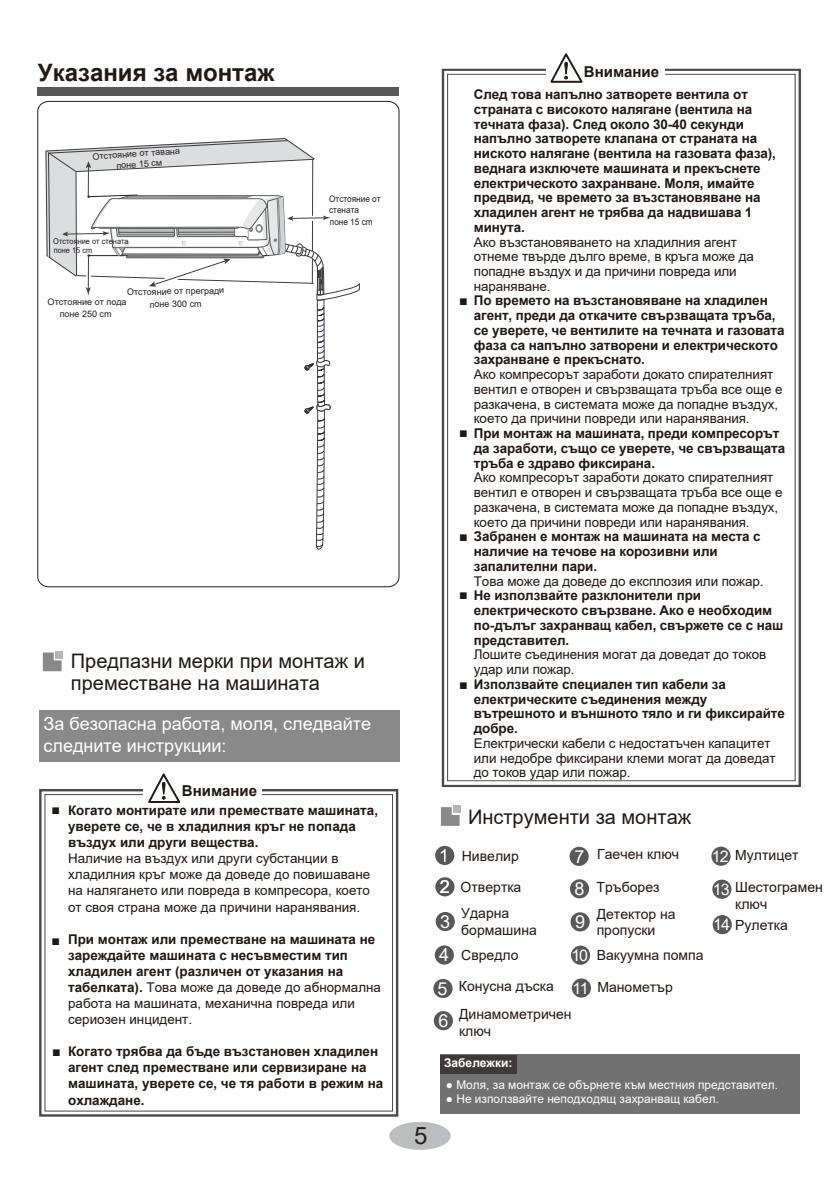
<style>
.page{position:relative;width:840px;height:1191px;background:#fff}
.page>*{position:absolute;margin:0;border:0;box-sizing:border-box;transform-origin:0 0}
.t1{font:700 24px "Arial";color:#221815}
.t2{font:24px "Arial";color:#231f20}
.t3{font:20px/21.4px "Arial";color:#221815}
.t4{font:18px/21.6px "Arial";color:#fff}
.t5{font:16px/32.8px "Arial";letter-spacing:-.06em;color:#fff}
.t6{font:700 15px "Arial";color:#221815}
.t7{font:14.2px "Arial";color:#221815}
.t8{font:14px/16.8px "Arial";color:#221815}
.t9{font:700 13.4px/14.8px "Arial";letter-spacing:-.005em;color:#221815}
.t10{font:13.4px/14.8px "Arial";letter-spacing:-.005em;color:#221815}
.t11{font:12px "Arial";color:#fff}
.t12{font:700 12px "Arial";color:#fff}
.t13{font:9px/10.6px "Arial";color:#231f20;text-align:center}
.t14{font:9px/11.2px "Arial";color:#231f20;scale:.91 1}
.t15{font:8px/8.8px "Arial";color:#231f20;scale:.93 1}
.s1{font-weight:400}
.s2{font-weight:400;font-size:14.2px}
</style>
<div class="page">
<svg style="left:37px;top:100px;width:363px;height:488px"></svg>
<svg style="left:383px;top:287px;width:6px;height:3px"></svg>
<div style="left:389px;top:1121px;width:61px;height:28px;background:#bcbdc0;border-radius:50%"></div>
<svg style="left:44px;top:137px;width:316px;height:426px"></svg>
<div style="left:435px;top:846px;width:19px;height:19px;background:#595757;border-radius:50%"></div>
<div style="left:435px;top:877px;width:19px;height:19px;background:#595757;border-radius:50%"></div>
<svg style="left:440px;top:849px;width:5px;height:13px"></svg>
<div style="left:39px;top:789px;width:359px;height:327px;border:2px solid #4c4948"></div>
<div style="left:44px;top:794px;width:349px;height:317px;border:1px solid #4c4948"></div>
<div style="left:144px;top:778px;width:118px;height:25px;background:#fff"></div>
<div style="left:441px;top:69px;width:359px;height:718px;border:2px solid #4c4948"></div>
<div style="left:546px;top:58px;width:118px;height:25px;background:#fff"></div>
<div style="left:39px;top:710px;width:360px;height:52px;background:#898989"></div>
<div style="left:439px;top:1054px;width:360px;height:60px;background:#727171"></div>
<div style="left:435px;top:912px;width:19px;height:19px;background:#595757;border-radius:50%"></div>
<div style="left:434px;top:945px;width:19px;height:19px;background:#595757;border-radius:50%"></div>
<div style="left:433px;top:979px;width:19px;height:19px;background:#595757;border-radius:50%"></div>
<div style="left:433px;top:1011px;width:19px;height:19px;background:#595757;border-radius:50%"></div>
<div style="left:569px;top:846px;width:19px;height:20px;background:#595757;border-radius:50%"></div>
<div style="left:569px;top:879px;width:19px;height:19px;background:#595757;border-radius:50%"></div>
<div style="left:570px;top:912px;width:19px;height:19px;background:#595757;border-radius:50%"></div>
<div style="left:570px;top:945px;width:19px;height:19px;background:#595757;border-radius:50%"></div>
<div style="left:571px;top:978px;width:19px;height:19px;background:#595757;border-radius:50%"></div>
<div style="left:711px;top:846px;width:19px;height:19px;background:#595757;border-radius:50%"></div>
<div style="left:712px;top:879px;width:19px;height:19px;background:#595757;border-radius:50%"></div>
<div style="left:712px;top:915px;width:19px;height:19px;background:#595757;border-radius:50%"></div>
<div style="left:440px;top:1054px;width:76px;height:19px;background:#3e3a39"></div>
<div style="left:38px;top:87px;width:361px;height:8px;background:#595757"></div>
<svg style="left:43px;top:652px;width:19px;height:19px"></svg>
<div style="left:55px;top:650px;width:8px;height:8px;background:#b5b6b6"></div>
<svg style="left:440px;top:807px;width:19px;height:19px"></svg>
<div style="left:453px;top:805px;width:8px;height:8px;background:#b5b6b6"></div>
<svg style="left:550px;top:53px;width:33px;height:30px"></svg>
<svg style="left:148px;top:773px;width:33px;height:30px"></svg>
<h1 class="t1" style="left:38px;top:56px;width:238px">Указания за монтаж</h1>
<p class="t13" style="left:92px;top:151px;width:89px;rotate:-4deg">Отстояние от тавана поне 15 см</p>
<p class="t15" style="left:53px;top:236px;width:82px">Отстояние от стената поне 15 cm</p>
<p class="t13" style="left:127px;top:285px;width:99px;line-height:12.8px;rotate:-1deg">Отстояние от прегради поне 300 cm</p>
<p class="t13" style="left:48px;top:296px;width:80px">Отстояние от пода</p>
<p class="t13" style="left:60px;top:308px;width:53px;rotate:1deg">поне 250 cm</p>
<p class="t14" style="left:329px;top:194px;width:58px">Отстояние от стената<br>поне 15 cm</p>
<h2 class="t3" style="left:71px;top:650px;width:295px">Предпазни мерки при монтаж и преместване на машината</h2>
<h3 class="t4" style="left:44px;top:713px;width:329px">За безопасна работа, моля, следвайте следните инструкции:</h3>
<p class="t7" style="left:51px;top:798px;width:10px">■</p>
<p class="t7" style="left:51px;top:929px;width:10px">■</p>
<p class="t7" style="left:52px;top:1041px;width:10px">■</p>
<p class="t6" style="left:182px;top:779px;width:77px">Внимание</p>
<p class="t9" style="left:68px;top:802px;width:311px;line-height:16px">Когато монтирате или премествате машината, уверете се, че в хладилния кръг не попада въздух или други вещества.</p>
<p class="t10" style="left:68px;top:850px;width:303px;line-height:16px">Наличие на въздух или други субстанции в хладилния кръг може да доведе до повишаване на налягането или повреда в компресора, което от своя страна може да причини наранявания.</p>
<p class="t9" style="left:68px;top:931px;width:314px;line-height:16px">При монтаж или преместване на машината не зареждайте машината с несъвместим тип хладилен агент (различен от указания на табелката). <span class="s1">Това може да доведе до абнормална работа на машината, механична повреда или сериозен инцидент.</span></p>
<p class="t9" style="left:68px;top:1043px;width:316px;line-height:16px">Когато трябва да бъде възстановен хладилен агент след преместване или сервизиране на машината, уверете се, че тя работи в режим на охлаждане.</p>
<p class="t6" style="left:583px;top:61px;width:77px">Внимание</p>
<p class="t9" style="left:473px;top:87px;width:303px">След това напълно затворете вентила от страната с високото налягане (вентила на течната фаза). След около 30-40 секунди напълно затворете клапана от страната на ниското налягане (вентила на газовата фаза), веднага изключете машината и прекъснете електрическото захранване. Моля, имайте предвид, че времето за възстановяване на хладилен агент не трябва да надвишава 1 минута.</p>
<p class="t10" style="left:473px;top:234px;width:281px">Ако възстановяването на хладилния агент отнеме твърде дълго време, в кръга може да попадне въздух и да причини повреда или нараняване.</p>
<p class="t9" style="left:473px;top:308px;width:312px">агент, преди да откачите свързващата тръба, се уверете, че вентилите на течната и газовата фаза са напълно затворени и електрическото захранване е прекъснато.</p>
<p class="t10" style="left:473px;top:367px;width:310px">Ако компресорът заработи докато спирателният вентил е отворен и свързващата тръба все още е разкачена, в системата може да попадне въздух, което да причини повреди или наранявания.</p>
<p class="t9" style="left:473px;top:426px;width:312px">При монтаж на машината, преди компресорът да заработи, също се уверете, че свързващата тръба е здраво фиксирана.</p>
<p class="t10" style="left:473px;top:470px;width:310px">Ако компресорът заработи докато спирателният вентил е отворен и свързващата тръба все още е разкачена, в системата може да попадне въздух, което да причини повреди или наранявания.</p>
<p class="t9" style="left:473px;top:544px;width:245px">наличие на течове на корозивни или запалителни пари.</p>
<p class="t10" style="left:473px;top:573px;width:291px">Това може да доведе до експлозия или пожар.</p>
<p class="t9" style="left:473px;top:588px;width:311px">Не използвайте разклонители при електрическото свързване. Ако е необходим по-дълъг захранващ кабел, свържете се с наш представител.</p>
<p class="t10" style="left:473px;top:647px;width:293px">Лошите съединения могат да доведат до токов удар или пожар.</p>
<p class="t9" style="left:473px;top:691px;width:312px">електрическите съединения между вътрешното и външното тяло и ги фиксирайте добре.</p>
<p class="t10" style="left:473px;top:735px;width:303px">Електрически кабели с недостатъчен капацитет или недобре фиксирани клеми могат да доведат до токов удар или пожар.</p>
<p class="t9" style="left:459px;top:293px;width:310px"><span class="s2">■</span> По времето на възстановяване на хладилен</p>
<p class="t7" style="left:459px;top:422px;width:10px">■</p>
<p class="t9" style="left:459px;top:529px;width:303px"><span class="s2">■</span> Забранен е монтаж на машината на места с</p>
<p class="t7" style="left:459px;top:584px;width:10px">■</p>
<p class="t9" style="left:459px;top:677px;width:268px"><span class="s2">■</span> Използвайте специален тип кабели за</p>
<h1 class="t2" style="left:414px;top:1118px;width:15px">5</h1>
<h2 class="t3" style="left:467px;top:806px;width:224px">Инструменти за монтаж</h2>
<p class="t8" style="left:597px;top:846px;width:83px">Гаечен ключ</p>
<p class="t8" style="left:596px;top:879px;width:64px">Тръборез</p>
<p class="t8" style="left:734px;top:846px;width:65px">Мултицет</p>
<p class="t8" style="left:734px;top:879px;width:89px">Шестограмен ключ</p>
<p class="t8" style="left:734px;top:916px;width:54px">Рулетка</p>
<h3 class="t4" style="left:574px;top:845px;width:12px">7</h3>
<p class="t5" style="left:711px;top:839px;width:18px">12</p>
<h3 class="t4" style="left:574px;top:878px;width:12px">8</h3>
<p class="t8" style="left:461px;top:847px;width:58px">Нивелир</p>
<h3 class="t4" style="left:439px;top:875px;width:12px">2</h3>
<p class="t8" style="left:460px;top:873px;width:62px;line-height:26.4px">Отвертка<br>Ударна</p>
<p class="t8" style="left:461px;top:921px;width:77px">бормашина</p>
<p class="t5" style="left:712px;top:872px;width:18px">13</p>
<p class="t8" style="left:596px;top:905px;width:80px">Детектор на пропуски</p>
<p class="t8" style="left:596px;top:946px;width:108px">Вакуумна помпа</p>
<p class="t8" style="left:597px;top:978px;width:77px">Манометър</p>
<h3 class="t4" style="left:440px;top:910px;width:12px">3</h3>
<h3 class="t4" style="left:574px;top:911px;width:12px">9</h3>
<h3 class="t4" style="left:439px;top:944px;width:12px">4</h3>
<p class="t5" style="left:712px;top:908px;width:18px">14</p>
<p class="t5" style="left:571px;top:938px;width:19px">10<br>11</p>
<p class="t8" style="left:461px;top:946px;width:59px">Свредло</p>
<p class="t8" style="left:458px;top:972px;width:114px;line-height:28px">Конусна дъска<br>Динамометричен</p>
<p class="t8" style="left:459px;top:1022px;width:34px">ключ</p>
<h3 class="t4" style="left:437px;top:972px;width:13px;line-height:32.6px">5<br>6</h3>
<p class="t12" style="left:444px;top:1054px;width:70px">Забележки:</p>
<p class="t11" style="left:445px;top:1077px;width:333px">● Моля, за монтаж се обърнете към местния представител.</p>
<p class="t11" style="left:445px;top:1090px;width:274px">● Не използвайте неподходящ захранващ кабел.</p>
</div>
